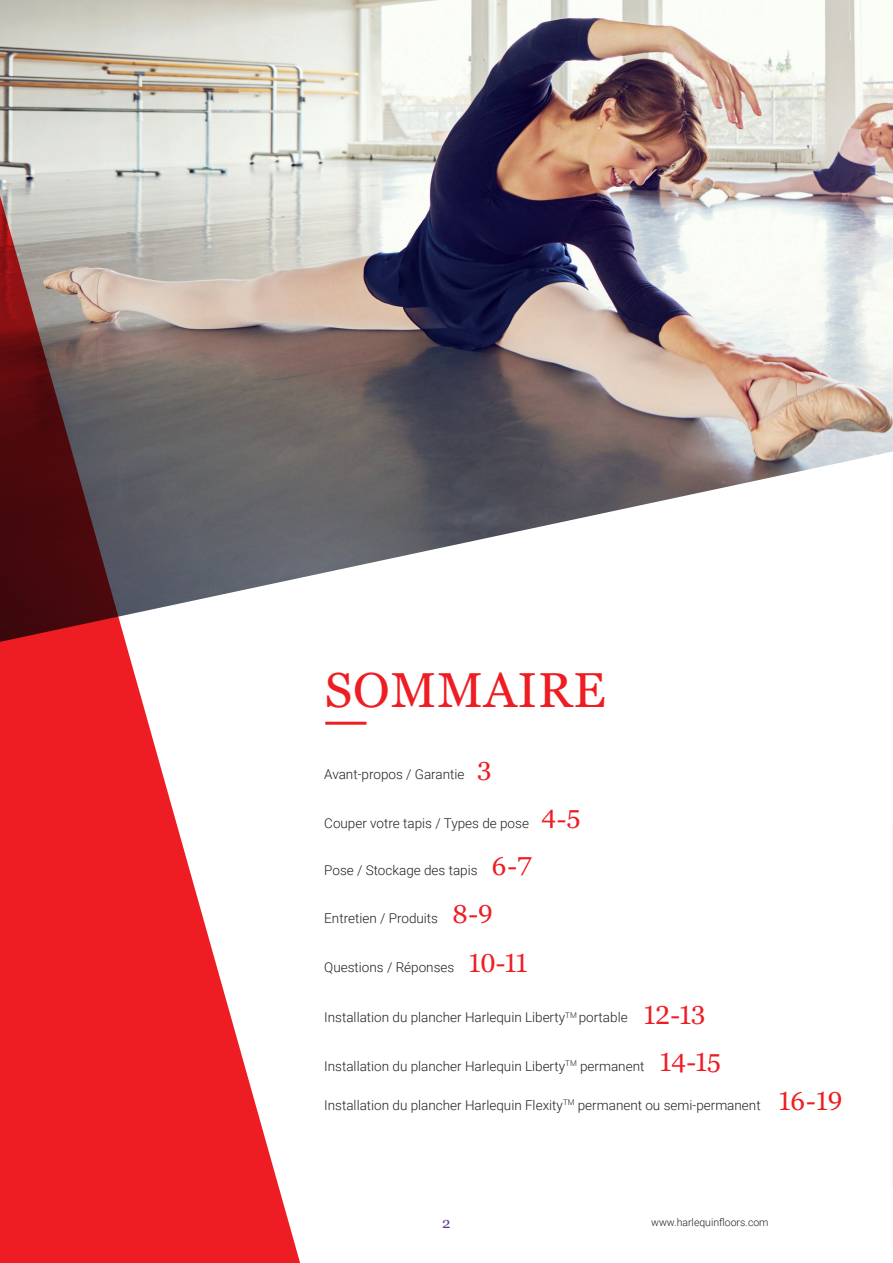
<style>
.page{position:relative;width:893px;height:1263px;background:#fff}
.page>*{position:absolute;margin:0;border:0;box-sizing:border-box;transform-origin:0 0}
.t1{font:49.2px "Georgia";letter-spacing:.02em;color:#ee1d23}
.t2{font:25.95px/48px "Georgia";color:#ee1d23}
.t3{font:15px "Georgia";color:#653a95}
.t4{font:300 13.5px "Roboto";color:#231f20}
.t5{font:300 10.5px "Roboto";color:#231f20}
.s1{font-family:"Georgia";font-weight:400;font-size:25.95px;color:#ee1d23}
</style>
<div class="page">
<hr style="left:892px;top:823px;width:1px;height:364px;background:#f6f7fb">
<svg style="left:0;top:642px;width:367px;height:621px;fill:#ee1d23"></svg>
<img style="left:0;top:0;width:893px;height:642px">
<hr style="left:325px;top:722px;width:42px;height:3px;background:#ee1d23">
<h1 class="t1" style="left:325px;top:660px;width:282px">SOMMAIRE</h1>
<p class="t4" style="left:324px;top:764px;width:169px">Avant-propos / Garantie <span class="s1">3</span></p>
<p class="t4" style="left:324px;top:813px;width:206px">Couper votre tapis / Types de pose</p>
<p class="t4" style="left:324px;top:860px;width:155px">Pose / Stockage des tapis</p>
<p class="t4" style="left:324px;top:908px;width:115px">Entretien / Produits</p>
<p class="t4" style="left:324px;top:958px;width:205px">Questions / Réponses <span class="s1">10-11</span></p>
<p class="t4" style="left:324px;top:1008px;width:305px">Installation du plancher Harlequin Liberty<sup>TM</sup> portable</p>
<h2 class="t2" style="left:541px;top:795px;width:41px">4-5</h2>
<h2 class="t2" style="left:453px;top:842px;width:81px;text-indent:39px">6-7<br>8-9</h2>
<h2 class="t2" style="left:644px;top:991px;width:62px">12-13</h2>
<p class="t4" style="left:324px;top:1056px;width:398px">Installation du plancher Harlequin Liberty<sup>TM</sup> permanent <span class="s1">1</span><sup>4</sup><span class="s1">-1</span><sup>5</sup></p>
<p class="t4" style="left:324px;top:1095px;width:520px">Installation du plancher Harlequin Flexity<sup>TM</sup> permanent ou semi-permanent <span class="s1">16-19</span></p>
<p class="t3" style="left:442px;top:1213px;width:10px">2</p>
<p class="t5" style="left:651px;top:1215px;width:119px">www.harlequinfloors.com</p>
</div>
